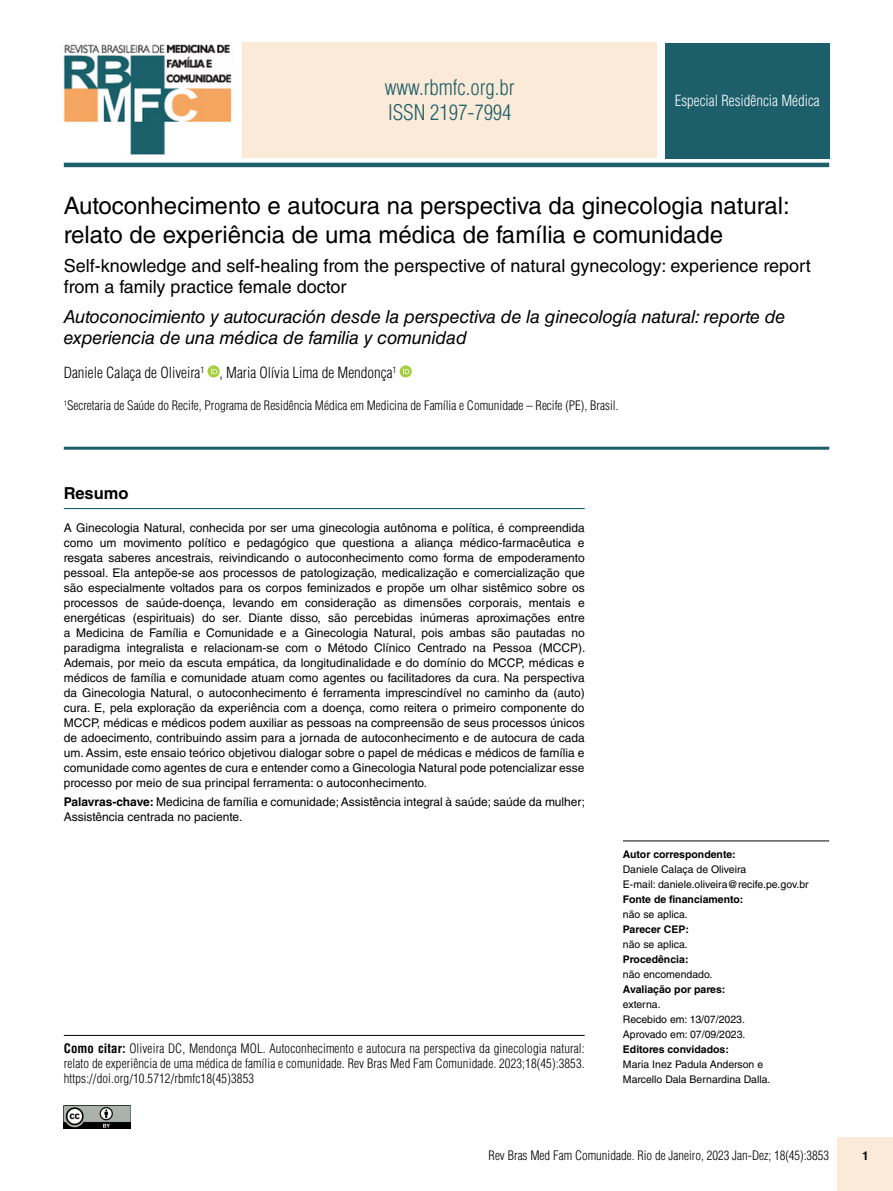
<style>
.page{position:relative;width:893px;height:1191px;background:#fff}
.page>*{position:absolute;margin:0;border:0;box-sizing:border-box;transform-origin:0 0}
.t1{font:24px/28.8px "Helvetica LT Std";color:#000}
.t2{font:300 condensed 21px/25.2px "Helvetica LT Std";color:#1c5e69}
.t3{font:italic 18px/21px "Helvetica LT Std";letter-spacing:-.01em;color:#000}
.t4{font:18px/21px "Helvetica LT Std";color:#000}
.t5{font:700 16.5px "Helvetica LT Std";color:#000}
.t6{font:300 condensed 15px "Helvetica LT Std";color:#000}
.t7{font:300 condensed 15px "Helvetica LT Std";color:#fff}
.t8{font:300 condensed 12.75px/15px "Helvetica LT Std";color:#000;text-align:justify}
.t9{font:12px/15px "Helvetica LT Std";color:#000;text-align:justify}
.t10{font:700 12px "Helvetica LT Std";color:#000}
.t11{font:10.5px/15px "Helvetica LT Std";color:#000}
.t12{font:700 10.5px "Helvetica LT Std";color:#000}
.s1{font-weight:700}
</style>
<div class="page">
<div style="left:838px;top:1137px;width:55px;height:54px;background:#fcead8"></div>
<hr style="left:623px;top:840px;width:206px;height:1px;background:#000">
<hr style="left:64px;top:508px;width:521px;height:1px;background:#1c5e69">
<img style="left:64px;top:1105px;width:67px;height:23px">
<img style="left:63px;top:44px;width:169px;height:111px">
<div style="left:242px;top:42px;width:415px;height:116px;background:#fcead8"></div>
<div style="left:665px;top:43px;width:164px;height:116px;background:#1c5e69"></div>
<hr style="left:64px;top:163px;width:765px;height:4px;background:#1c5e69">
<svg style="left:208px;top:365px;width:12px;height:12px"></svg>
<svg style="left:211px;top:367px;width:6px;height:7px"></svg>
<svg style="left:400px;top:365px;width:12px;height:12px"></svg>
<svg style="left:403px;top:367px;width:6px;height:7px"></svg>
<hr style="left:64px;top:447px;width:765px;height:3px;background:#1c5e69">
<hr style="left:64px;top:1035px;width:521px;height:1px;background:#000">
<h2 class="t2" style="left:385px;top:75px;width:131px">www.rbmfc.org.br<br>ISSN 2197-7994</h2>
<p class="t7" style="left:675px;top:92px;width:146px">Especial Residência Médica</p>
<h1 class="t1" style="left:64px;top:191px;width:727px">Autoconhecimento e autocura na perspectiva da ginecologia natural: relato de experiência de uma médica de família e comunidade</h1>
<h3 class="t4" style="left:64px;top:255px;width:748px">Self-knowledge and self-healing from the perspective of natural gynecology: experience report from a family practice female doctor</h3>
<h3 class="t3" style="left:64px;top:306px;width:723px">Autoconocimiento y autocuración desde la perspectiva de la ginecología natural: reporte de experiencia de una médica de familia y comunidad</h3>
<p class="t6" style="left:64px;top:363px;width:334px">Daniele Calaça de Oliveira<sup>1</sup> , Maria Olívia Lima de Mendonça<sup>1</sup></p>
<p class="t8" style="left:64px;top:398px;width:556px"><sup>1</sup>Secretaria de Saúde do Recife, Programa de Residência Médica em Medicina de Família e Comunidade – Recife (PE), Brasil.</p>
<h3 class="t5" style="left:64px;top:483px;width:66px">Resumo</h3>
<p class="t9" style="left:64px;top:520px;width:523px">A Ginecologia Natural, conhecida por ser uma ginecologia autônoma e política, é compreendida como um movimento político e pedagógico que questiona a aliança médico-farmacêutica e resgata saberes ancestrais, reivindicando o autoconhecimento como forma de empoderamento pessoal. Ela antepõe-se aos processos de patologização, medicalização e comercialização que são especialmente voltados para os corpos feminizados e propõe um olhar sistêmico sobre os processos de saúde-doença, levando em consideração as dimensões corporais, mentais e energéticas (espirituais) do ser. Diante disso, são percebidas inúmeras aproximações entre a Medicina de Família e Comunidade e a Ginecologia Natural, pois ambas são pautadas no paradigma integralista e relacionam-se com o Método Clínico Centrado na Pessoa (MCCP).<br>Ademais, por meio da escuta empática, da longitudinalidade e do domínio do MCCP, médicas e médicos de família e comunidade atuam como agentes ou facilitadores da cura. Na perspectiva da Ginecologia Natural, o autoconhecimento é ferramenta imprescindível no caminho da (auto) cura. E, pela exploração da experiência com a doença, como reitera o primeiro componente do MCCP, médicas e médicos podem auxiliar as pessoas na compreensão de seus processos únicos de adoecimento, contribuindo assim para a jornada de autoconhecimento e de autocura de cada um. Assim, este ensaio teórico objetivou dialogar sobre o papel de médicas e médicos de família e comunidade como agentes de cura e entender como a Ginecologia Natural pode potencializar esse processo por meio de sua principal ferramenta: o autoconhecimento.</p>
<p class="t9" style="left:64px;top:794px;width:523px"><span class="s1">Palavras-chave:</span> Medicina de família e comunidade; Assistência integral à saúde; saúde da mulher;<br>Assistência centrada no paciente.</p>
<p class="t8" style="left:64px;top:1040px;width:522px"><span class="s1">Como citar:</span> Oliveira DC, Mendonça MOL. Autoconhecimento e autocura na perspectiva da ginecologia natural: relato de experiência de uma médica de família e comunidade. Rev Bras Med Fam Comunidade. 2023;18(45):3853. https://doi.org/10.5712/rbmfc18(45)3853</p>
<p class="t12" style="left:623px;top:848px;width:114px">Autor correspondente:</p>
<p class="t11" style="left:623px;top:862px;width:187px">Daniele Calaça de Oliveira<br>E-mail: daniele.oliveira@recife.pe.gov.br</p>
<p class="t12" style="left:623px;top:893px;width:122px">Fonte de financiamento:</p>
<p class="t11" style="left:623px;top:907px;width:66px">não se aplica.</p>
<p class="t12" style="left:623px;top:923px;width:68px">Parecer CEP:</p>
<p class="t11" style="left:623px;top:937px;width:66px">não se aplica.</p>
<p class="t12" style="left:623px;top:953px;width:67px">Procedência:</p>
<p class="t11" style="left:623px;top:967px;width:91px">não encomendado.</p>
<p class="t12" style="left:623px;top:983px;width:104px">Avaliação por pares:</p>
<p class="t11" style="left:623px;top:997px;width:124px">externa.<br>Recebido em: 13/07/2023.<br>Aprovado em: 07/09/2023.</p>
<p class="t12" style="left:623px;top:1043px;width:107px">Editores convidados:</p>
<p class="t11" style="left:623px;top:1057px;width:149px">Maria Inez Padula Anderson e<br>Marcello Dala Bernardina Dalla.</p>
<p class="t8" style="left:489px;top:1147px;width:342px">Rev Bras Med Fam Comunidade. Rio de Janeiro, 2023 Jan-Dez; 18(45):3853</p>
<p class="t10" style="left:862px;top:1148px;width:8px">1</p>
</div>
